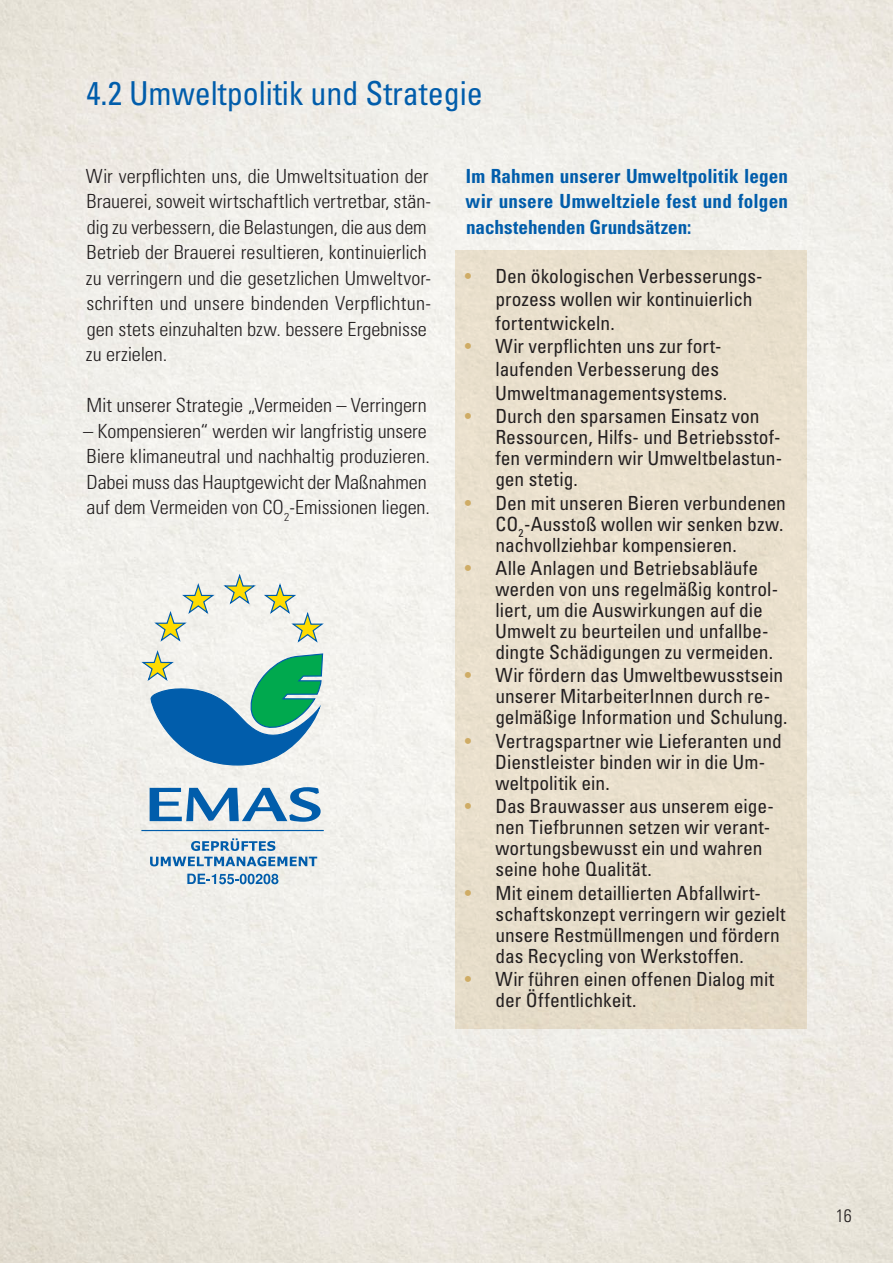
<style>
.page{position:relative;width:893px;height:1263px;background:#fff}
.page>*{position:absolute;margin:0;border:0;box-sizing:border-box;transform-origin:0 0}
.t1{font:condensed 33px "Univers LT Std";color:#015dab}
.t2{font:condensed 19.5px/21px "Univers LT Std";color:#231f20}
.t3{font:300 condensed 19.5px/25.5px "Univers LT Std";color:#231f20;scale:1.04 1}
.t4{font:700 condensed 19.5px/25.5px "Univers LT Std";letter-spacing:.01em;color:#015dab;text-align:justify}
.t5{font:300 condensed 18px "Univers LT Std";color:#231f20}
.s1{color:#cfac65}
</style>
<div class="page">
<div style="left:455px;top:251px;width:352px;height:778px;background:#e9dfcd"></div>
<hr style="left:141px;top:830px;width:183px;height:1px;background:#015dab">
<svg style="left:140px;top:572px;width:186px;height:194px"></svg>
<svg style="left:150px;top:787px;width:171px;height:35px;background:#89b1d0"></svg>
<svg style="left:187px;top:874px;width:91px;height:10px"></svg>
<svg style="left:150px;top:838px;width:167px;height:28px;background:#b0c7d9"></svg>
<h1 class="t1" style="left:86px;top:72px;width:398px">4.2 Umweltpolitik und Strategie</h1>
<p class="t3" style="left:86px;top:163px;width:334px">Wir verpflichten uns, die Umweltsituation der Brauerei, soweit wirtschaftlich vertretbar, stän&shy;dig zu verbessern, die Belastungen, die aus dem Betrieb der Brauerei resultieren, kontinuierlich zu verringern und die gesetzlichen Umweltvor&shy;schriften und unsere bindenden Verpflichtun&shy;gen stets einzuhalten bzw. bessere Ergebnisse zu erzielen.</p>
<p class="t3" style="left:87px;top:393px;width:329px">Mit unserer Strategie „Vermeiden – Verringern</p>
<p class="t3" style="left:83px;top:418px;width:335px">– Kompensieren“ werden wir langfristig unsere Biere klimaneutral und nachhaltig produzieren.<br>Dabei muss das Hauptgewicht der Maßnahmen auf dem Vermeiden von CO<sub>2</sub>-Emissionen liegen.</p>
<p class="t4" style="left:466px;top:163px;width:324px">Im Rahmen unserer Umweltpolitik legen wir unsere Umweltziele fest und folgen nachstehenden Grundsätzen:</p>
<p class="t2" style="left:495px;top:264px;width:269px;line-height:23.4px;text-indent:-30px"><span class="s1">•</span> Den ökologischen Verbesserungs&shy;prozess wollen wir kontinuierlich fortentwickeln.</p>
<p class="t2" style="left:495px;top:334px;width:234px;line-height:23.4px;text-indent:-30px"><span class="s1">•</span> Wir verpflichten uns zur fort&shy;laufenden Verbesserung des<br>Umweltmanagementsystems.</p>
<p class="t2" style="left:495px;top:405px;width:289px;text-indent:-30px"><span class="s1">•</span> Durch den sparsamen Einsatz von<br>Ressourcen, Hilfs- und Betriebsstof&shy;fen vermindern wir Umweltbelastun&shy;gen stetig.</p>
<p class="t2" style="left:495px;top:492px;width:292px;text-indent:-30px"><span class="s1">•</span> Den mit unseren Bieren verbundenen<br>CO<sub>2</sub>-Ausstoß wollen wir senken bzw. nachvollziehbar kompensieren.</p>
<p class="t2" style="left:495px;top:557px;width:284px;text-indent:-30px"><span class="s1">•</span> Alle Anlagen und Betriebsabläufe werden von uns regelmäßig kontrol&shy;liert, um die Auswirkungen auf die Umwelt zu beurteilen und unfallbe&shy;dingte Schädigungen zu vermeiden.</p>
<p class="t2" style="left:495px;top:665px;width:294px;text-indent:-30px"><span class="s1">•</span> Wir fördern das Umweltbewusstsein unserer MitarbeiterInnen durch re&shy;gelmäßige Information und Schulung.</p>
<p class="t2" style="left:495px;top:730px;width:288px;text-indent:-30px"><span class="s1">•</span> Vertragspartner wie Lieferanten und<br>Dienstleister binden wir in die Um&shy;weltpolitik ein.</p>
<p class="t2" style="left:495px;top:795px;width:280px;text-indent:-30px"><span class="s1">•</span> Das Brauwasser aus unserem eige&shy;nen Tiefbrunnen setzen wir verant&shy;wortungsbewusst ein und wahren seine hohe Qualität.</p>
<p class="t2" style="left:495px;top:882px;width:292px;text-indent:-31px"><span class="s1">•</span> Mit einem detaillierten Abfallwirt&shy;schaftskonzept verringern wir gezielt unsere Restmüllmengen und fördern das Recycling von Werkstoffen.</p>
<p class="t2" style="left:496px;top:968px;width:280px;text-indent:-31px"><span class="s1">•</span> Wir führen einen offenen Dialog mit der Öffentlichkeit.</p>
<p class="t5" style="left:836px;top:1205px;width:17px">16</p>
</div>
